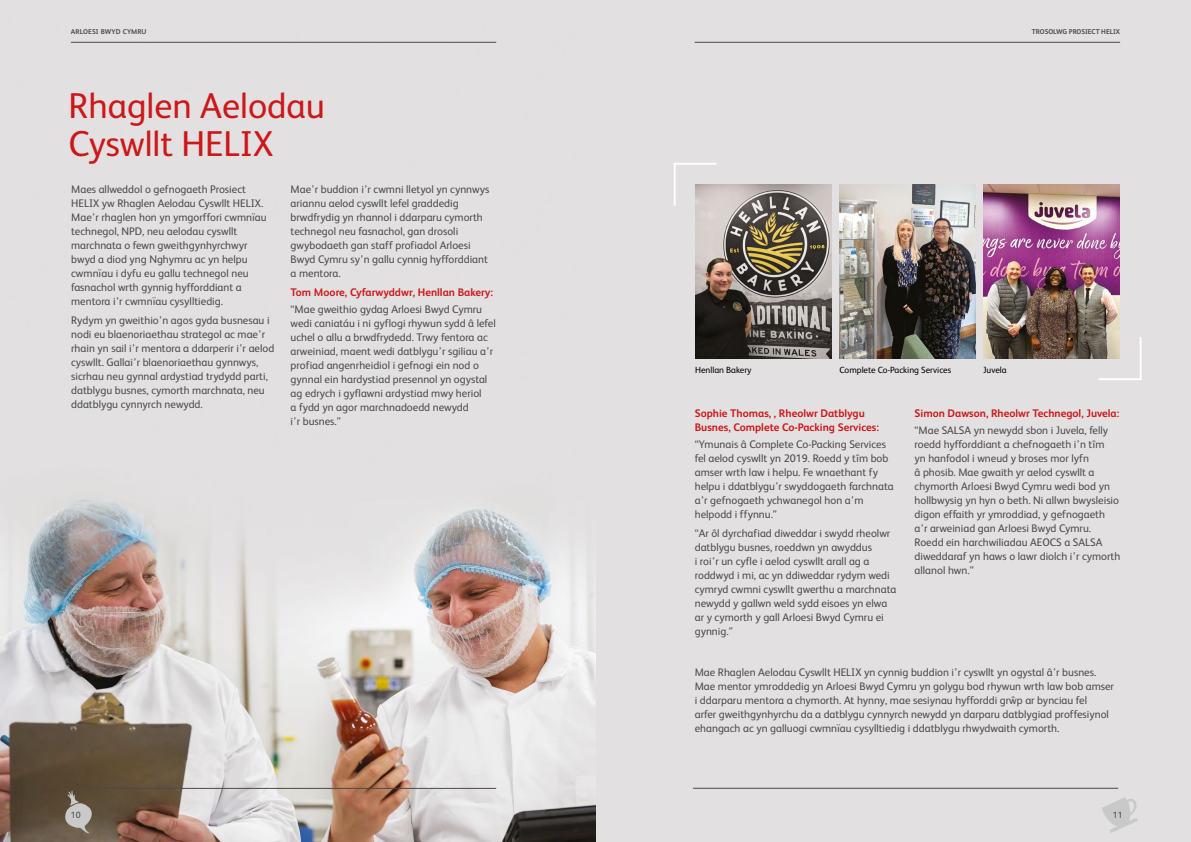
<style>
.page{position:relative;width:1191px;height:842px;background:#e2e0e0}
.page>*{position:absolute;margin:0;border:0;box-sizing:border-box;transform-origin:0 0}
.t1{font:36px/38px "FS Albert";color:#cd1719}
.t2{font:11px/14px "FS Albert";color:#4a4a49}
.t3{font:700 11px/14px "FS Albert";color:#cd1719}
.t4{font:9px "FS Albert";color:#000}
.t5{font:9px "FS Albert";color:#4a4a49}
.t6{font:700 7px "FS Albert";letter-spacing:-.01em;color:#4a4a49}
.t7{font:700 7px "FS Albert";letter-spacing:.02em;color:#4a4a49}
</style>
<div class="page">
<img style="left:0;top:41px;width:595px;height:801px">
<svg style="left:1102px;top:797px;width:35px;height:36px"></svg>
<svg style="left:64px;top:790px;width:31px;height:43px"></svg>
<hr style="left:694px;top:42px;width:426px;height:1px;background:#4a4a49">
<hr style="left:693px;top:788px;width:425px;height:1px;background:#4a4a49">
<hr style="left:71px;top:42px;width:425px;height:1px;background:#4a4a49">
<hr style="left:71px;top:788px;width:425px;height:1px;background:#4a4a49">
<img style="left:839px;top:184px;width:136px;height:175px">
<img style="left:983px;top:184px;width:136px;height:175px">
<img style="left:695px;top:184px;width:136px;height:175px">
<svg style="left:674px;top:163px;width:44px;height:45px"></svg>
<svg style="left:1096px;top:335px;width:46px;height:45px"></svg>
<p class="t7" style="left:71px;top:27px;width:77px">ARLOESI BWYD CYMRU</p>
<p class="t6" style="left:1032px;top:27px;width:90px">TROSOLWG PROSIECT HELIX</p>
<h1 class="t1" style="left:68px;top:87px;width:258px">Rhaglen Aelodau<br>Cyswllt HELIX</h1>
<p class="t2" style="left:71px;top:182px;width:197px">Maes allweddol o gefnogaeth Prosiect HELIX yw Rhaglen Aelodau Cyswllt HELIX.<br>Mae’r rhaglen hon yn ymgorffori cwmnïau technegol, NPD, neu aelodau cyswllt marchnata o fewn gweithgynhyrchwyr bwyd a diod yng Nghymru ac yn helpu cwmnïau i dyfu eu gallu technegol neu fasnachol wrth gynnig hyfforddiant a mentora i’r cwmnïau cysylltiedig.</p>
<p class="t2" style="left:71px;top:314px;width:205px">Rydym yn gweithio’n agos gyda busnesau i nodi eu blaenoriaethau strategol ac mae’r rhain yn sail i’r mentora a ddarperir i’r aelod cyswllt. Gallai’r blaenoriaethau gynnwys, sicrhau neu gynnal ardystiad trydydd parti, datblygu busnes, cymorth marchnata, neu ddatblygu cynnyrch newydd.</p>
<p class="t2" style="left:291px;top:182px;width:200px">Mae’r buddion i’r cwmni lletyol yn cynnwys ariannu aelod cyswllt lefel graddedig brwdfrydig yn rhannol i ddarparu cymorth technegol neu fasnachol, gan drosoli gwybodaeth gan staff profiadol Arloesi Bwyd Cymru sy’n gallu cynnig hyfforddiant a mentora.</p>
<p class="t3" style="left:291px;top:286px;width:204px">Tom Moore, Cyfarwyddwr, Henllan Bakery:</p>
<p class="t2" style="left:291px;top:302px;width:207px">“Mae gweithio gydag Arloesi Bwyd Cymru wedi caniatáu i ni gyflogi rhywun sydd â lefel uchel o allu a brwdfrydedd. Trwy fentora ac arweiniad, maent wedi datblygu’r sgiliau a’r profiad angenrheidiol i gefnogi ein nod o gynnal ein hardystiad presennol yn ogystal ag edrych i gyflawni ardystiad mwy heriol<br>a fydd yn agor marchnadoedd newydd<br>i’r busnes.”</p>
<p class="t4" style="left:695px;top:364px;width:58px">Henllan Bakery</p>
<p class="t4" style="left:839px;top:364px;width:113px">Complete Co-Packing Services</p>
<p class="t4" style="left:983px;top:364px;width:25px">Juvela</p>
<p class="t3" style="left:694px;top:406px;width:186px">Sophie Thomas, , Rheolwr Datblygu<br>Busnes, Complete Co-Packing Services:</p>
<p class="t2" style="left:694px;top:437px;width:200px">“Ymunais â Complete Co-Packing Services fel aelod cyswllt yn 2019. Roedd y tîm bob amser wrth law i helpu. Fe wnaethant fy helpu i ddatblygu’r swyddogaeth farchnata a’r gefnogaeth ychwanegol hon a’m helpodd i ffynnu.”</p>
<p class="t2" style="left:694px;top:526px;width:203px">“Ar ôl dyrchafiad diweddar i swydd rheolwr datblygu busnes, roeddwn yn awyddus<br>i roi’r un cyfle i aelod cyswllt arall ag a roddwyd i mi, ac yn ddiweddar rydym wedi cymryd cwmni cyswllt gwerthu a marchnata newydd y gallwn weld sydd eisoes yn elwa ar y cymorth y gall Arloesi Bwyd Cymru ei gynnig.”</p>
<p class="t3" style="left:914px;top:406px;width:206px">Simon Dawson, Rheolwr Technegol, Juvela:</p>
<p class="t2" style="left:914px;top:423px;width:207px">“Mae SALSA yn newydd sbon i Juvela, felly roedd hyfforddiant a chefnogaeth i’n tîm<br>yn hanfodol i wneud y broses mor lyfn<br>â phosib. Mae gwaith yr aelod cyswllt a chymorth Arloesi Bwyd Cymru wedi bod yn hollbwysig yn hyn o beth. Ni allwn bwysleisio digon effaith yr ymroddiad, y gefnogaeth a’r arweiniad gan Arloesi Bwyd Cymru.<br>Roedd ein harchwiliadau AEOCS a SALSA diweddaraf yn haws o lawr diolch i’r cymorth allanol hwn.”</p>
<p class="t2" style="left:694px;top:665px;width:421px">Mae Rhaglen Aelodau Cyswllt HELIX yn cynnig buddion i’r cyswllt yn ogystal â’r busnes.<br>Mae mentor ymroddedig yn Arloesi Bwyd Cymru yn golygu bod rhywun wrth law bob amser i ddarparu mentora a chymorth. At hynny, mae sesiynau hyfforddi grwˆ p ar bynciau fel<br>arfer gweithgynhyrchu da a datblygu cynnyrch newydd yn darparu datblygiad proffesiynol ehangach ac yn galluogi cwmnïau cysylltiedig i ddatblygu rhwydwaith cymorth.</p>
<p class="t5" style="left:71px;top:809px;width:11px">10</p>
<p class="t5" style="left:1113px;top:809px;width:11px">11</p>
</div>
